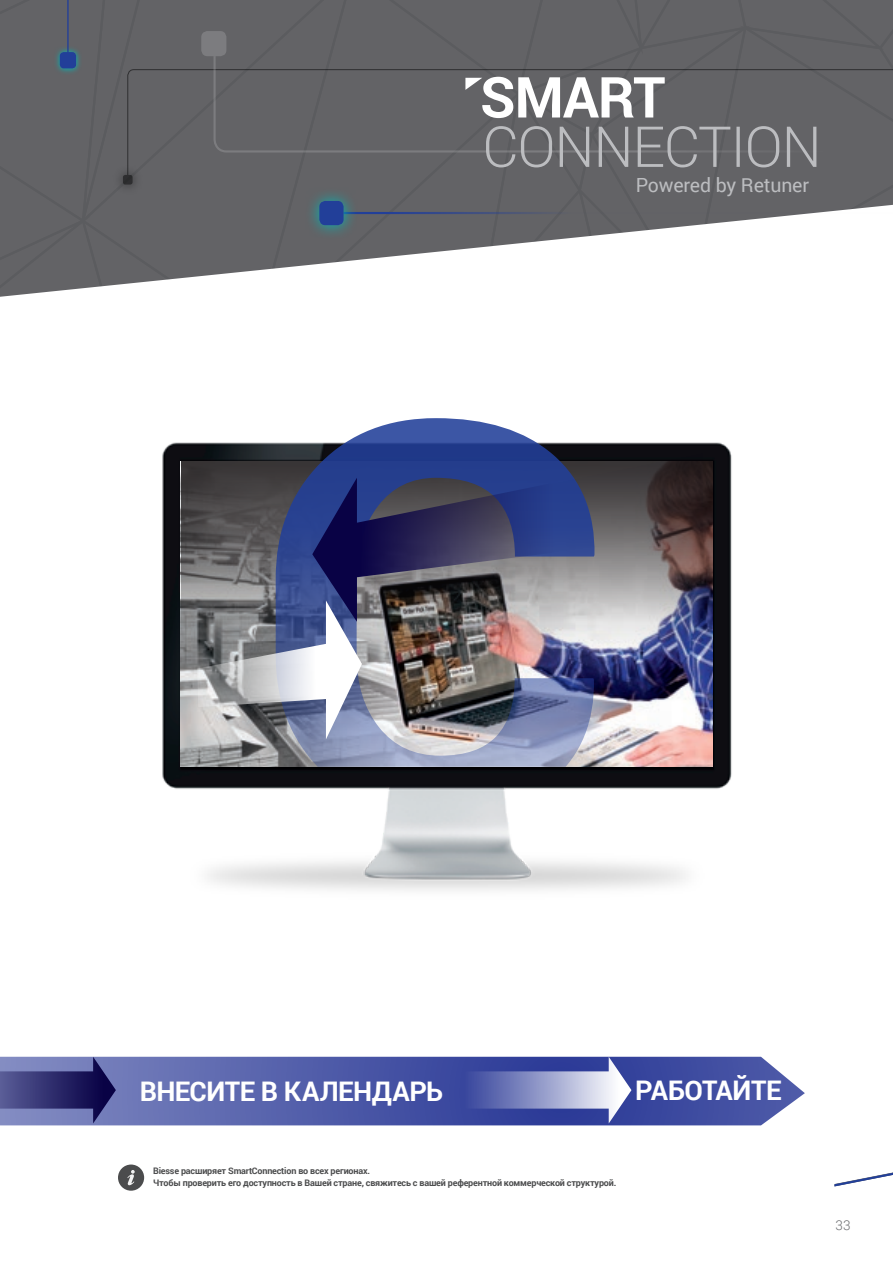
<style>
.page{position:relative;width:893px;height:1263px;background:#fff}
.page>*{position:absolute;margin:0;border:0;box-sizing:border-box;transform-origin:0 0}
.t1{font:700 27px "Roboto";letter-spacing:-.015em;color:#fff}
.t2{font:19.5px "Roboto";letter-spacing:-.01em;color:#bcbdc0}
.t3{font:300 13.5px "Roboto";color:#6c6d70}
.t4{font:700 9px "Roboto";letter-spacing:-.02em;color:#4b4c4d}
</style>
<div class="page">
<svg style="left:0;top:1057px;width:805px;height:68px;background:#5763ac"></svg>
<svg style="left:834px;top:1172px;width:59px;height:14px"></svg>
<img style="left:162px;top:442px;width:570px;height:449px">
<img style="left:181px;top:684px;width:532px;height:83px">
<svg style="left:181px;top:461px;width:532px;height:223px;background:#5a5a6a"></svg>
<img style="left:276px;top:418px;width:319px;height:349px">
<svg style="left:197px;top:593px;width:165px;height:171px;background:#979ba8"></svg>
<svg style="left:312px;top:438px;width:391px;height:189px;background:#4f5271"></svg>
<svg style="left:0;top:0;width:893px;height:297px"></svg>
<svg style="left:0;top:1057px;width:116px;height:66px;background:#4f528f"></svg>
<svg style="left:433px;top:1057px;width:198px;height:66px;background:#656fb3"></svg>
<div style="left:118px;top:1164px;width:26px;height:27px;background:#4b4c4d;border-radius:50%"></div>
<svg style="left:127px;top:1170px;width:8px;height:16px"></svg>
<p class="t2" style="left:636px;top:172px;width:175px">Powered by Retuner</p>
<p class="t1" style="left:140px;top:1072px;width:305px">ВНЕСИТЕ В КАЛЕНДАРЬ</p>
<p class="t1" style="left:635px;top:1071px;width:148px">РАБОТАЙТЕ</p>
<p class="t4" style="left:153px;top:1165px;width:218px">Biesse расширяет SmartConnection во всех регионах.</p>
<p class="t4" style="left:153px;top:1177px;width:465px">Чтобы проверить его доступность в Вашей стране, свяжитесь с вашей референтной коммерческой структурой.</p>
<p class="t3" style="left:836px;top:1215px;width:16px">33</p>
</div>
